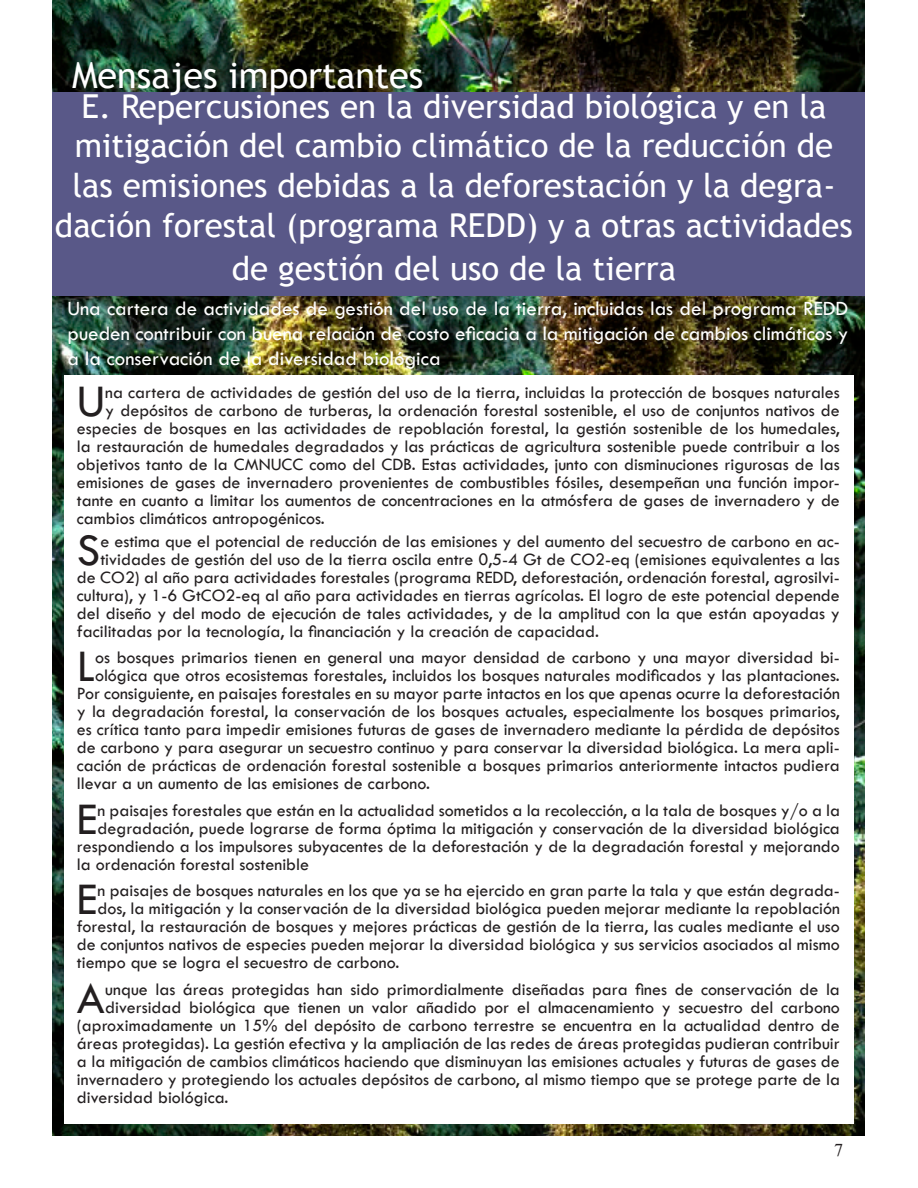
<style>
.page{position:relative;width:918px;height:1188px;background:#fff}
.page>*{position:absolute;margin:0;border:0;box-sizing:border-box;transform-origin:0 0}
.t1{font:46.95px "Tw Cen";color:#231f20}
.t2{font:36px "Trebuchet MS";color:#fff}
.t3{font:33px/39.6px "Trebuchet MS";color:#fff;text-align:center}
.t4{font:21px/25.2px "Tw Cen";color:#fff;text-align:justify}
.t5{font:18px "Tw Cen";color:#231f20}
.t6{font:18px "Times New Roman";color:#231f20}
</style>
<div class="page">
<img style="left:52px;top:0;width:813px;height:1136px">
<div style="left:52px;top:92px;width:813px;height:204px;background:#595888"></div>
<div style="left:64px;top:375px;width:790px;height:748px;background:#fff"></div>
<p class="t2" style="left:72px;top:54px;width:353px">Mensajes importantes</p>
<p class="t3" style="left:55px;top:87px;width:799px">E. Repercusiones en la diversidad biológica y en la mitigación del cambio climático de la reducción de las emisiones debidas a la deforestación y la degra&shy;dación forestal (programa REDD) y a otras actividades</p>
<p class="t3" style="left:232px;top:249px;width:446px">de gestión del uso de la tierra</p>
<p class="t4" style="left:67px;top:296px;width:782px">Una cartera de actividades de gestión del uso de la tierra, incluidas las del programa REDD pueden contribuir con buena relación de costo eficacia a la mitigación de cambios climáticos y a la conservación de la diversidad biológica</p>
<p class="t1" style="left:77px;top:373px;width:30px">U</p>
<p class="t5" style="left:105px;top:382px;width:736px">na cartera de actividades de gestión del uso de la tierra, incluidas la protección de bosques naturales</p>
<p class="t5" style="left:105px;top:400px;width:736px">y depósitos de carbono de turberas, la ordenación forestal sostenible, el uso de conjuntos nativos de</p>
<p class="t5" style="left:77px;top:418px;width:764px">especies de bosques en las actividades de repoblación forestal, la gestión sostenible de los humedales,</p>
<p class="t5" style="left:77px;top:436px;width:764px">la restauración de humedales degradados y las prácticas de agricultura sostenible puede contribuir a los</p>
<p class="t5" style="left:77px;top:454px;width:764px">objetivos tanto de la CMNUCC como del CDB. Estas actividades, junto con disminuciones rigurosas de las</p>
<p class="t5" style="left:77px;top:472px;width:764px">emisiones de gases de invernadero provenientes de combustibles fósiles, desempeñan una función impor-</p>
<p class="t5" style="left:77px;top:490px;width:765px">tante en cuanto a limitar los aumentos de concentraciones en la atmósfera de gases de invernadero y de</p>
<p class="t5" style="left:77px;top:508px;width:249px">cambios climáticos antropogénicos.</p>
<p class="t1" style="left:77px;top:521px;width:25px">S</p>
<p class="t5" style="left:100px;top:530px;width:741px">e estima que el potencial de reducción de las emisiones y del aumento del secuestro de carbono en ac-</p>
<p class="t5" style="left:100px;top:548px;width:741px">tividades de gestión del uso de la tierra oscila entre 0,5-4 Gt de CO2-eq (emisiones equivalentes a las</p>
<p class="t5" style="left:77px;top:566px;width:764px">de CO2) al año para actividades forestales (programa REDD, deforestación, ordenación forestal, agrosilvi-</p>
<p class="t5" style="left:77px;top:584px;width:764px">cultura), y 1-6 GtCO2-eq al año para actividades en tierras agrícolas. El logro de este potencial depende</p>
<p class="t5" style="left:77px;top:602px;width:765px">del diseño y del modo de ejecución de tales actividades, y de la amplitud con la que están apoyadas y</p>
<p class="t5" style="left:77px;top:620px;width:524px">facilitadas por la tecnología, la financiación y la creación de capacidad.</p>
<p class="t1" style="left:77px;top:638px;width:20px">L</p>
<p class="t5" style="left:95px;top:647px;width:746px">os bosques primarios tienen en general una mayor densidad de carbono y una mayor diversidad bi-</p>
<p class="t5" style="left:95px;top:665px;width:746px">ológica que otros ecosistemas forestales, incluidos los bosques naturales modificados y las plantaciones.</p>
<p class="t5" style="left:77px;top:683px;width:764px">Por consiguiente, en paisajes forestales en su mayor parte intactos en los que apenas ocurre la deforestación</p>
<p class="t5" style="left:77px;top:701px;width:764px">y la degradación forestal, la conservación de los bosques actuales, especialmente los bosques primarios,</p>
<p class="t5" style="left:77px;top:719px;width:765px">es crítica tanto para impedir emisiones futuras de gases de invernadero mediante la pérdida de depósitos</p>
<p class="t5" style="left:77px;top:737px;width:764px">de carbono y para asegurar un secuestro continuo y para conservar la diversidad biológica. La mera apli-</p>
<p class="t5" style="left:77px;top:755px;width:764px">cación de prácticas de ordenación forestal sostenible a bosques primarios anteriormente intactos pudiera</p>
<p class="t5" style="left:77px;top:773px;width:355px">llevar a un aumento de las emisiones de carbono.</p>
<p class="t1" style="left:77px;top:790px;width:22px">E</p>
<p class="t5" style="left:98px;top:799px;width:744px">n paisajes forestales que están en la actualidad sometidos a la recolección, a la tala de bosques y/o a la</p>
<p class="t5" style="left:98px;top:817px;width:744px">degradación, puede lograrse de forma óptima la mitigación y conservación de la diversidad biológica</p>
<p class="t5" style="left:77px;top:835px;width:764px">respondiendo a los impulsores subyacentes de la deforestación y de la degradación forestal y mejorando</p>
<p class="t5" style="left:77px;top:853px;width:234px">la ordenación forestal sostenible</p>
<p class="t1" style="left:77px;top:871px;width:22px">E</p>
<p class="t5" style="left:98px;top:880px;width:744px">n paisajes de bosques naturales en los que ya se ha ejercido en gran parte la tala y que están degrada-</p>
<p class="t5" style="left:98px;top:898px;width:744px">dos, la mitigación y la conservación de la diversidad biológica pueden mejorar mediante la repoblación</p>
<p class="t5" style="left:77px;top:916px;width:764px">forestal, la restauración de bosques y mejores prácticas de gestión de la tierra, las cuales mediante el uso</p>
<p class="t5" style="left:77px;top:934px;width:764px">de conjuntos nativos de especies pueden mejorar la diversidad biológica y sus servicios asociados al mismo</p>
<p class="t5" style="left:77px;top:952px;width:324px">tiempo que se logra el secuestro de carbono.</p>
<p class="t1" style="left:77px;top:969px;width:30px">A</p>
<p class="t5" style="left:105px;top:978px;width:736px">unque las áreas protegidas han sido primordialmente diseñadas para fines de conservación de la</p>
<p class="t5" style="left:105px;top:996px;width:736px">diversidad biológica que tienen un valor añadido por el almacenamiento y secuestro del carbono</p>
<p class="t5" style="left:77px;top:1014px;width:764px">(aproximadamente un 15% del depósito de carbono terrestre se encuentra en la actualidad dentro de</p>
<p class="t5" style="left:77px;top:1032px;width:764px">áreas protegidas). La gestión efectiva y la ampliación de las redes de áreas protegidas pudieran contribuir</p>
<p class="t5" style="left:77px;top:1050px;width:764px">a la mitigación de cambios climáticos haciendo que disminuyan las emisiones actuales y futuras de gases de</p>
<p class="t5" style="left:77px;top:1068px;width:764px">invernadero y protegiendo los actuales depósitos de carbono, al mismo tiempo que se protege parte de la</p>
<p class="t5" style="left:77px;top:1086px;width:153px">diversidad biológica.</p>
<p class="t6" style="left:834px;top:1138px;width:10px">7</p>
</div>
